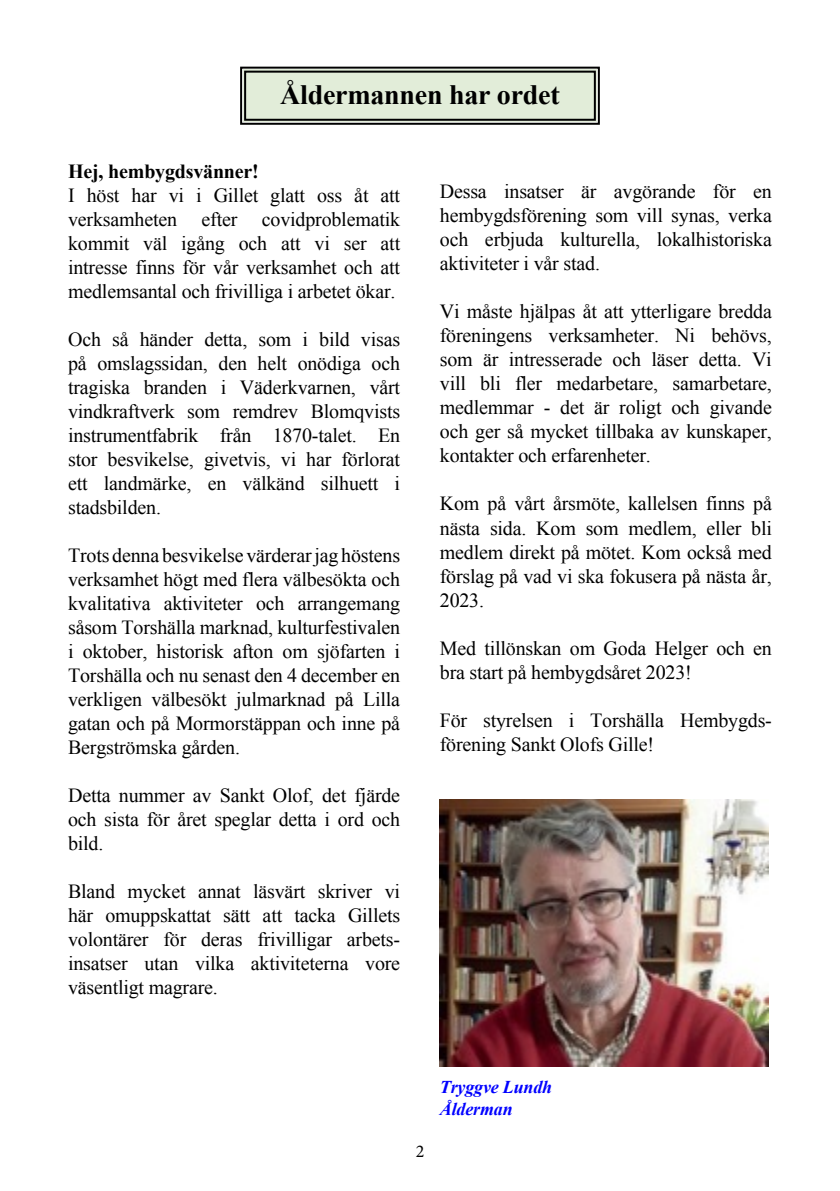
<style>
.page{position:relative;width:840px;height:1191px;background:#fff}
.page>*{position:absolute;margin:0;border:0;box-sizing:border-box;transform-origin:0 0}
.t1{font:700 28px "Times New Roman";letter-spacing:-.01em;color:#000}
.t2{font:20px/24px "Times New Roman";letter-spacing:-.01em;color:#000;text-align:justify}
.t3{font:700 20px "Times New Roman";letter-spacing:-.01em;color:#000}
.t4{font:italic 700 18px/21.6px "Times New Roman";letter-spacing:-.01em;color:#00f}
.t5{font:18px "Minion Pro";color:#000}
</style>
<div class="page">
<svg style="left:240px;top:66px;width:360px;height:59px"></svg>
<div style="left:244px;top:71px;width:351px;height:50px;border:2px solid #000"></div>
<img style="left:439px;top:799px;width:329px;height:267px">
<h1 class="t1" style="left:280px;top:75px;width:281px">Åldermannen har ordet</h1>
<p class="t3" style="left:68px;top:157px;width:192px">Hej, hembygdsvänner!</p>
<p class="t2" style="left:68px;top:183px;width:333px">I höst har vi i Gillet glatt oss åt att verksamheten efter covidproblematik kommit väl igång och att vi ser att intresse finns för vår verksamhet och att medlemsantal och frivilliga i arbetet ökar.</p>
<p class="t2" style="left:68px;top:327px;width:333px">Och så händer detta, som i bild visas på omslagssidan, den helt onödiga och tragiska branden i Väderkvarnen, vårt vindkraftverk som remdrev Blomqvists instrumentfabrik från 1870-talet. En stor besvikelse, givetvis, vi har förlorat ett landmärke, en välkänd silhuett i stadsbilden.</p>
<p class="t2" style="left:68px;top:543px;width:333px">Trots denna besvikelse värderar jag höstens verksamhet högt med flera välbesökta och kvalitativa aktiviteter och arrangemang såsom Torshälla marknad, kulturfestivalen i oktober, historisk afton om sjöfarten i Torshälla och nu senast den 4 december en verkligen välbesökt julmarknad på Lilla gatan och på Mormorstäppan och inne på Bergströmska gården.</p>
<p class="t2" style="left:68px;top:783px;width:333px">Detta nummer av Sankt Olof, det fjärde och sista för året speglar detta i ord och bild.</p>
<p class="t2" style="left:68px;top:879px;width:333px">Bland mycket annat läsvärt skriver vi här omuppskattat sätt att tacka Gillets volontärer för deras frivilligar arbets&shy;insatser utan vilka aktiviteterna vore väsentligt magrare.</p>
<p class="t2" style="left:439px;top:179px;width:333px">Dessa insatser är avgörande för en hembygdsförening som vill synas, verka och erbjuda kulturella, lokalhistoriska aktiviteter i vår stad.</p>
<p class="t2" style="left:439px;top:299px;width:333px">Vi måste hjälpas åt att ytterligare bredda föreningens verksamheter. Ni behövs, som är intresserade och läser detta. Vi vill bli fler medarbetare, samarbetare, medlemmar - det är roligt och givande och ger så mycket tillbaka av kunskaper, kontakter och erfarenheter.</p>
<p class="t2" style="left:439px;top:491px;width:333px">Kom på vårt årsmöte, kallelsen finns på nästa sida. Kom som medlem, eller bli medlem direkt på mötet. Kom också med förslag på vad vi ska fokusera på nästa år, 2023.</p>
<p class="t2" style="left:439px;top:635px;width:333px">Med tillönskan om Goda Helger och en bra start på hembygdsåret 2023!</p>
<p class="t2" style="left:439px;top:707px;width:333px">För styrelsen i Torshälla Hembygds&shy;förening Sankt Olofs Gille!</p>
<p class="t5" style="left:415px;top:1140px;width:10px">2</p>
<p class="t4" style="left:439px;top:1075px;width:114px">Tryggve Lundh<br>Ålderman</p>
</div>
